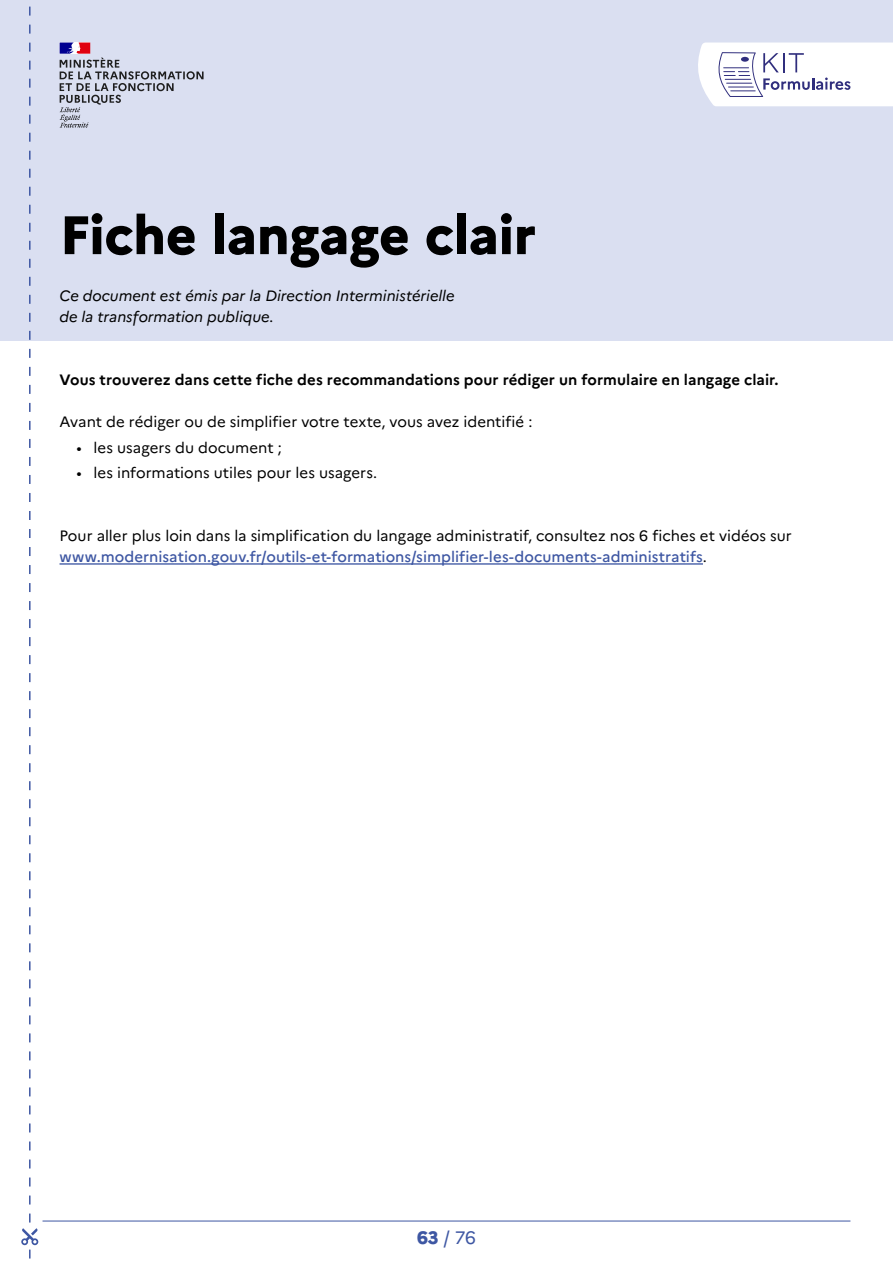
<style>
.page{position:relative;width:893px;height:1263px;background:#fff}
.page>*{position:absolute;margin:0;border:0;box-sizing:border-box;transform-origin:0 0}
.t1{font:800 54px "Marianne";letter-spacing:-.01em;color:#000}
.t2{font:18px "Marianne";color:#3e57a3}
.t3{font:15px/21px "Marianne";color:#000}
.t4{font:700 15px "Marianne";letter-spacing:.005em;color:#000}
.t5{font:italic 15px/21px "Marianne";letter-spacing:-.005em;color:#000}
.s1{font-weight:500;color:#3e57a3}
.s2{font-weight:800}
</style>
<div class="page">
<div style="left:0;top:0;width:893px;height:340px;background:#dadff1"></div>
<hr style="left:43px;top:1221px;width:807px;height:1px;background:#3e57a3">
<svg style="left:21px;top:7px;width:17px;height:1251px"></svg>
<hr style="left:60px;top:563px;width:643px;height:2px;background:#3e57a3">
<svg style="left:60px;top:43px;width:144px;height:85px"></svg>
<svg style="left:698px;top:43px;width:195px;height:63px;background:#eeeef4"></svg>
<h1 class="t1" style="left:60px;top:193px;width:478px">Fiche langage clair</h1>
<p class="t5" style="left:60px;top:284px;width:397px">Ce document est émis par la Direction Interministérielle de la transformation publique.</p>
<p class="t4" style="left:60px;top:368px;width:721px">Vous trouverez dans cette fiche des recommandations pour rédiger un formulaire en langage clair.</p>
<p class="t3" style="left:60px;top:410px;width:474px">Avant de rédiger ou de simplifier votre texte, vous avez identifié :</p>
<p class="t3" style="left:77px;top:436px;width:207px">• les usagers du document ;</p>
<p class="t3" style="left:77px;top:461px;width:302px">• les informations utiles pour les usagers.</p>
<p class="t3" style="left:60px;top:524px;width:734px">Pour aller plus loin dans la simplification du langage administratif, consultez nos 6 fiches et vidéos sur <span class="s1">www.modernisation.gouv.fr/outils-et-formations/simplifier-les-documents-administratifs</span>.</p>
<p class="t2" style="left:417px;top:1223px;width:60px"><span class="s2">63</span> / 76</p>
</div>
